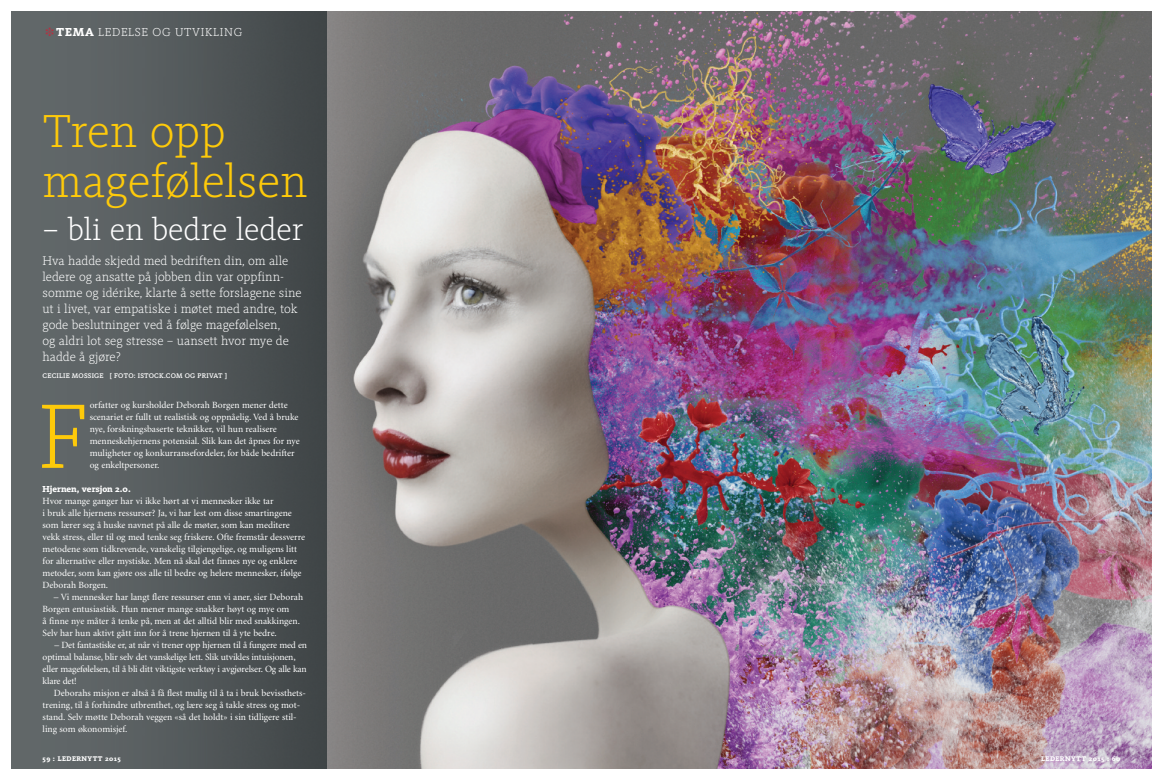
<style>
.page{position:relative;width:1163px;height:780px;background:#fff}
.page>*{position:absolute;margin:0;border:0;box-sizing:border-box;transform-origin:0 0}
.t1{font:300 94.6px "Kievit Slab Pro";color:#feca0a}
.t2{font:300 47.9px/50px "Kievit Slab Pro";letter-spacing:-.01em;color:#feca0a}
.t3{font:300 32.3px "Kievit Slab Pro";color:#fff}
.t4{font:300 13px/16px "Kievit Slab Pro";color:#fff}
.t5{font:300 12px "Kievit Slab Pro";letter-spacing:.055em;color:#fff}
.t6{font:9.5px/12px "Minion";color:#fff}
.t7{font:800 9px "Kievit Slab Pro";color:#fff}
.t8{font:500 7px "Kievit Slab Pro";letter-spacing:.03em;color:#fff}
.t9{font:800 7px "Kievit Slab Pro";letter-spacing:.06em;color:#fff}
.s1{color:#ae3544}
.s2{font-weight:800}
</style>
<div class="page">
<img style="left:327px;top:11px;width:824px;height:757px">
<div style="left:11px;top:11px;width:316px;height:757px;background:#0e191c;opacity:.6"></div>
<p class="t5" style="left:45px;top:27px;width:198px"><span class="s1">❉</span> <span class="s2">TEMA</span> LEDELSE OG UTVIKLING</p>
<h2 class="t2" style="left:42px;top:110px;width:266px">Tren opp magefølelsen</h2>
<h3 class="t3" style="left:42px;top:217px;width:262px">– bli en bedre leder</h3>
<p class="t4" style="left:43px;top:254px;width:260px">Hva hadde skjedd med bedriften din, om alle ledere og ansatte på jobben din var oppfinn&shy;somme og idérike, klarte å sette forslagene sine ut i livet, var empatiske i møtet med andre, tok gode beslutninger ved å følge magefølelsen,<br>og aldri lot seg stresse – uansett hvor mye de hadde å gjøre?</p>
<p class="t8" style="left:43px;top:373px;width:186px">CECILIE MOSSIGE [ FOTO: ISTOCK.COM OG PRIVAT ]</p>
<p class="t6" style="left:90px;top:400px;width:211px">orfatter og kursholder Deborah Borgen mener dette scenariet er fullt ut realistisk og oppnåe lig. Ved å bruke nye, forskningsbaserte teknik ker, vil hun realisere menneskehjernens poten sial. Slik kan det åpnes for nye muligheter og kon kurransefordeler, for både bedrifter og enkelt personer.</p>
<p class="t7" style="left:43px;top:486px;width:90px">Hjernen, versjon 2.0.</p>
<p class="t6" style="left:43px;top:496px;width:264px">Hvor mange ganger har vi ikke hørt at vi mennesker ikke tar<br>i bruk alle hjer nens ressurser? Ja, vi har lest om disse smart ingene som lærer seg å huske navnet på alle de møter, som kan medi tere vekk stress, eller til og med tenke seg friskere. Ofte fremstår dessverre metodene som tidkrevende, vanskelig tilgjengelige, og muligens litt for alter native eller mystiske. Men nå skal det finnes nye og enklere metoder, som kan gjøre oss alle til bedre og helere mennes ker, ifølge Deborah Borgen.</p>
<p class="t6" style="left:43px;top:592px;width:262px;text-indent:11px">– Vi mennesker har langt flere ressur ser enn vi aner, sier Deborah Borgen entusiastisk. Hun mener mange snakker høyt og mye om<br>å finne nye måter å tenke på, men at det alltid blir med snakkingen.<br>Selv har hun aktivt gått inn for å trene hjernen til å yte bedre.</p>
<p class="t6" style="left:43px;top:640px;width:266px;text-indent:12px">– Det fantastiske er, at når vi trener opp hjernen til å fungere med en optimal balanse, blir selv det vanskelige lett. Slik utvikles intuisjonen, eller magefølelsen, til å bli ditt viktigste verktøy i avgjørelser. Og alle kan klare det!</p>
<p class="t6" style="left:43px;top:688px;width:265px;text-indent:11px">Deborahs misjon er altså å få flest mulig til å ta i bruk bevissthets&shy;trening, til å forhindre utbrenthet, og lære seg å takle stress og mot&shy;stand. Selv møtte Deborah veggen «så det holdt» i sin tidligere stil&shy;ling som økonomisjef.</p>
<h1 class="t1" style="left:38px;top:399px;width:51px">F</h1>
<p class="t9" style="left:43px;top:755px;width:80px">59 : LEDERNYTT 2015</p>
<p class="t9" style="left:1040px;top:755px;width:81px">LEDERNYTT 2015 : 60</p>
</div>
